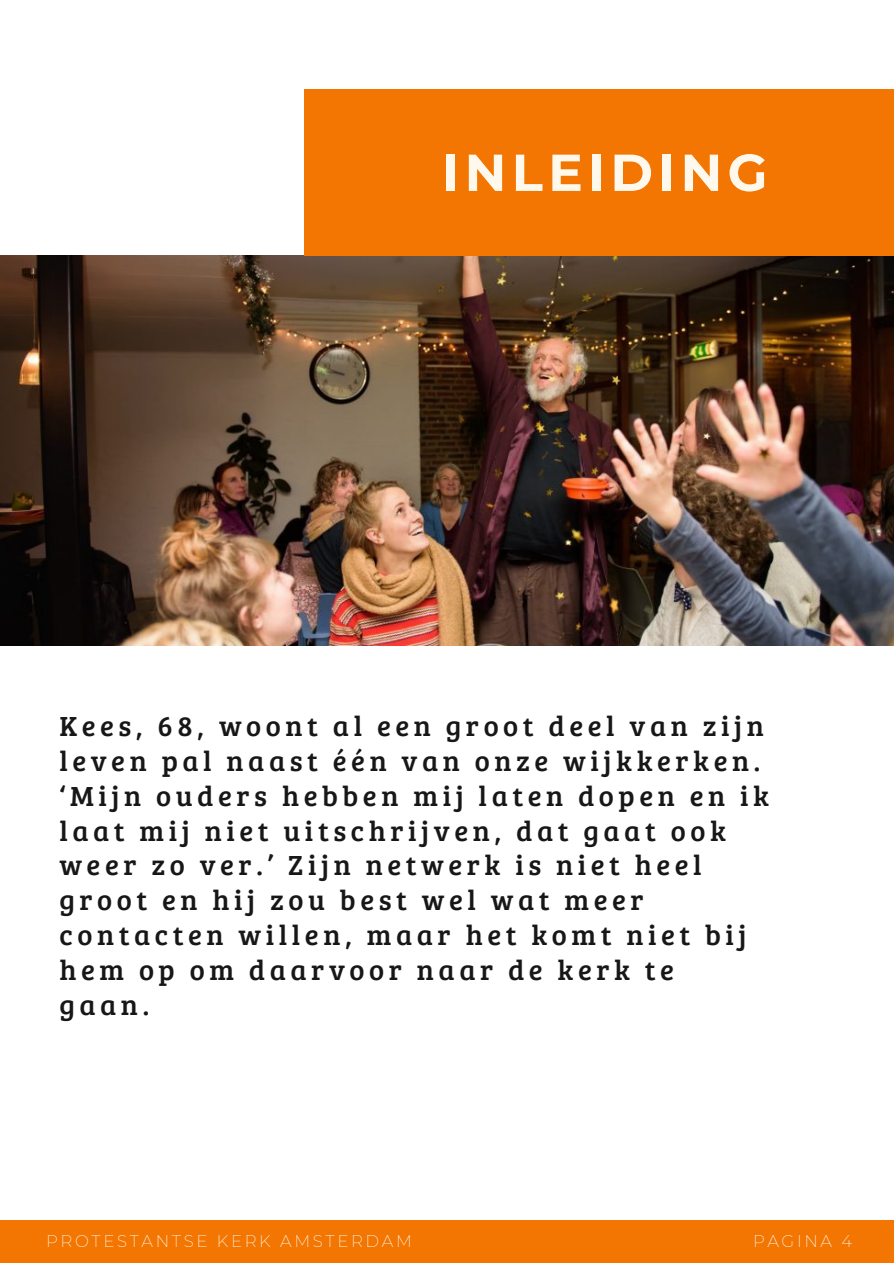
<style>
.page{position:relative;width:894px;height:1264px;background:#fff}
.page>*{position:absolute;margin:0;border:0;box-sizing:border-box;transform-origin:0 0}
.t1{font:700 51.75px "Montserrat";letter-spacing:.1em;color:#fff9ed}
.t2{font:28.5px/34.8px "Bree Serif";letter-spacing:.16em;color:#171717}
.t3{font:200 16.5px "Montserrat";letter-spacing:.16em;color:#fff9ed}
</style>
<div class="page">
<div style="left:0;top:1220px;width:893px;height:41px;background:#f27601"></div>
<img style="left:0;top:256px;width:893px;height:389px">
<div style="left:304px;top:89px;width:589px;height:167px;background:#f27601"></div>
<h2 class="t1" style="left:442px;top:141px;width:326px">INLEIDING</h2>
<p class="t2" style="left:59px;top:707px;width:711px">Kees, 68, woont al een groot deel van zijn leven pal naast één van onze wijkkerken. ‘Mijn ouders hebben mij laten dopen en ik laat mij niet uitschrijven, dat gaat ook weer zo ver.’ Zijn netwerk is niet heel groot en hij zou best wel wat meer contacten willen, maar het komt niet bij hem op om daarvoor naar de kerk te gaan.</p>
<p class="t3" style="left:46px;top:1231px;width:367px">PROTESTANTSE KERK AMSTERDAM</p>
<h1 class="t3" style="left:752px;top:1230px;width:101px">PAGINA 4</h1>
</div>
